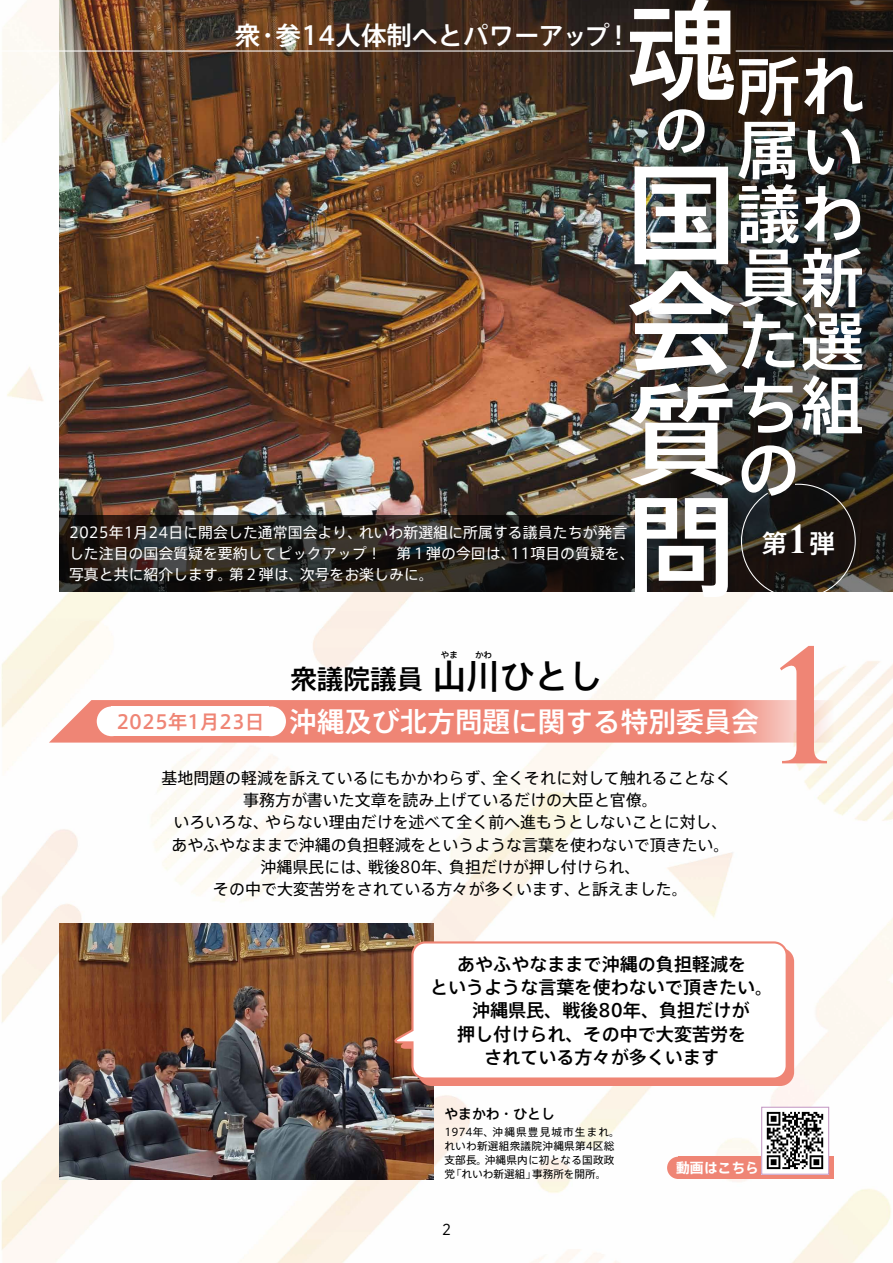
<style>
.page{position:relative;width:893px;height:1263px;background:#fff}
.page>*{position:absolute;margin:0;border:0;box-sizing:border-box;transform-origin:0 0}
.t1{font:500 164.7px "Butler Stencil";color:#ef8575}
.t2{font:500 110.55px/110.9px "Axis Std";color:#fff;text-align:justify}
.t3{font:500 63.75px/63.8px "Axis Std";color:#fff}
.t4{font:500 55.35px "Axis Std";color:#fff}
.t5{font:500 34.05px "Axis Std";color:#000}
.t6{font:500 27.6px "Axis Std";color:#fff}
.t7{font:500 26.55px "Axis Std";color:#000}
.t8{font:500 25.5px "Axis Std";color:#fff}
.t9{font:500 19.2px "Axis Std";color:#ef8575}
.t10{font:500 18px/23.4px "Axis Std";color:#000;text-align:center}
.t11{font:15.9px/22.4px "Axis Std";color:#000}
.t12{font:15.9px "Gotham Narrow";color:#000}
.t13{font:14.85px/21.3px "Axis Std";color:#fff}
.t14{font:500 13.8px "Axis Std";color:#000}
.t15{font:700 13.8px "Axis Std";color:#fff}
.t16{font:10.65px "Axis Std";letter-spacing:.02em;color:#000}
.t17{font:10.65px "Axis Std";letter-spacing:.105em;color:#000}
.t18{font:500 8.55px "Axis Std";color:#000}
.s1{font-family:"Butler Stencil";font-weight:700;font-size:40.35px}
</style>
<div class="page">
<img style="left:1px;top:0;width:892px;height:1263px">
<img style="left:60px;top:924px;width:374px;height:255px">
<img style="left:60px;top:0;width:586px;height:515px">
<svg style="left:60px;top:515px;width:586px;height:77px;background:#211e1a"></svg>
<img style="left:646px;top:0;width:247px;height:592px">
<div style="left:678px;top:1157px;width:155px;height:22px;background:#ef8575"></div>
<div style="left:667px;top:1157px;width:22px;height:22px;background:#ef8575;border-radius:50%"></div>
<img style="left:763px;top:1109px;width:64px;height:64px">
<div style="left:761px;top:1107px;width:68px;height:68px;border:1px solid #c59ac5"></div>
<svg style="left:49px;top:700px;width:784px;height:42px;background:#f09284"></svg>
<div style="left:97px;top:706px;width:29px;height:30px;background:#fff;border-radius:50%"></div>
<div style="left:256px;top:706px;width:30px;height:30px;background:#fff;border-radius:50%"></div>
<div style="left:112px;top:706px;width:157px;height:30px;background:#fff"></div>
<svg style="left:398px;top:947px;width:397px;height:140px;background:#e9968a"></svg>
<svg style="left:391px;top:940px;width:398px;height:141px"></svg>
<hr style="left:0;top:50px;width:635px;height:2px;background:#fff">
<hr style="left:736px;top:50px;width:157px;height:2px;background:#fff">
<svg style="left:740px;top:483px;width:116px;height:116px;background:#312e2b"></svg>
<h2 class="t2" style="left:626px;top:-13px;width:238px">魂 <sub>れ</sub></h2>
<h3 class="t8" style="left:276px;top:16px;width:357px">参14人体制へとパワーアップ!</h3>
<h3 class="t8" style="left:235px;top:16px;width:27px">衆</h3>
<h3 class="t8" style="left:255px;top:16px;width:27px">・</h3>
<h3 class="t3" style="left:737px;top:50px;width:127px">所属い議わ員新た選ち組の</h3>
<h3 class="t4" style="left:654px;top:88px;width:52px">の</h3>
<h2 class="t2" style="left:626px;top:150px;width:109px">国会質問</h2>
<h3 class="t8" style="left:762px;top:524px;width:75px">第 弾<span class="s1">1</span></h3>
<p class="t13" style="left:359px;top:520px;width:270px">れいわ新選組に所属する議員たちが発言</p>
<p class="t13" style="left:69px;top:520px;width:295px">2025年1月24日に開会した通常国会より、</p>
<p class="t13" style="left:300px;top:542px;width:217px;text-indent:-231px">した注目の国会質疑を要約してピックアップ！　第１弾の今回は、次号をお楽しみに。</p>
<p class="t13" style="left:511px;top:542px;width:126px">11項目の質疑を、</p>
<p class="t13" style="left:69px;top:563px;width:165px">写真と共に紹介します。</p>
<p class="t13" style="left:229px;top:563px;width:76px">第２弾は、</p>
<p class="t9" style="left:116px;top:707px;width:149px">2025年1月23日</p>
<h3 class="t7" style="left:290px;top:658px;width:134px">衆議院議員</h3>
<p class="t18" style="left:441px;top:648px;width:19px">やま</p>
<p class="t18" style="left:475px;top:648px;width:19px">かわ</p>
<h3 class="t5" style="left:432px;top:650px;width:172px">山川ひとし</h3>
<h3 class="t6" style="left:289px;top:700px;width:471px">沖縄及び北方問題に関する特別委員会</h3>
<p class="t11" style="left:161px;top:765px;width:336px">基地問題の軽減を訴えているにもかかわらず、</p>
<p class="t11" style="left:492px;top:765px;width:241px">全くそれに対して触れることなく</p>
<p class="t11" style="left:265px;top:788px;width:464px;text-indent:-22px">事務方が書いた文章を読み上げているだけの大臣と官僚。<br>やらない理由だけを述べて全く前へ進もうとしないことに対し、</p>
<p class="t11" style="left:173px;top:810px;width:97px">いろいろな、</p>
<p class="t11" style="left:171px;top:832px;width:560px">あやふやなままで沖縄の負担軽減をというような言葉を使わないで頂きたい。</p>
<p class="t11" style="left:449px;top:855px;width:193px">負担だけが押し付けられ、</p>
<p class="t11" style="left:368px;top:855px;width:87px">戦後80年、</p>
<p class="t11" style="left:260px;top:855px;width:113px">沖縄県民には、</p>
<p class="t11" style="left:213px;top:877px;width:368px">その中で大変苦労をされている方々が多くいます、</p>
<p class="t11" style="left:576px;top:877px;width:113px">と訴えました。</p>
<h1 class="t1" style="left:770px;top:601px;width:68px">1</h1>
<p class="t10" style="left:430px;top:951px;width:345px">あやふやなままで沖縄の負担軽減を<br>というような言葉を使わないで頂きたい。　沖縄県民、戦後80年、負担だけが<br>押し付けられ、その中で大変苦労を<br>されている方々が多くいます</p>
<p class="t14" style="left:444px;top:1104px;width:112px">やまかわ・ひとし</p>
<p class="t17" style="left:444px;top:1124px;width:177px">1974年、沖縄県豊見城市生まれ。</p>
<p class="t16" style="left:444px;top:1138px;width:172px">れいわ新選組衆議院沖縄県第4区総</p>
<p class="t16" style="left:485px;top:1152px;width:131px">沖縄県内に初となる国政政</p>
<p class="t16" style="left:444px;top:1152px;width:44px">支部長。</p>
<p class="t16" style="left:451px;top:1166px;width:87px">「れいわ新選組」</p>
<p class="t16" style="left:444px;top:1166px;width:12px">党</p>
<p class="t16" style="left:532px;top:1166px;width:76px">事務所を開所。</p>
<p class="t12" style="left:442px;top:1219px;width:10px">2</p>
<p class="t15" style="left:676px;top:1157px;width:84px">動画はこちら</p>
</div>
